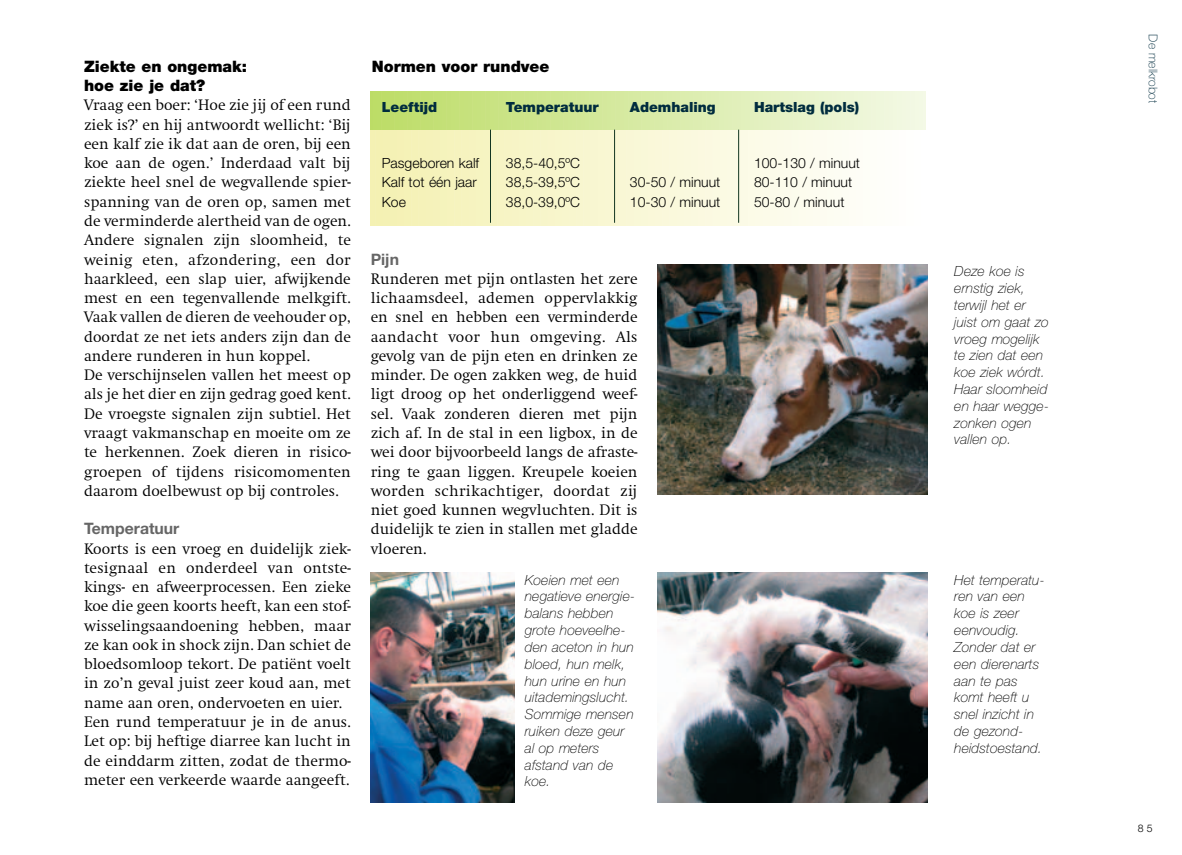
<style>
.page{position:relative;width:1182px;height:855px;background:#fff}
.page>*{position:absolute;margin:0;border:0;box-sizing:border-box;transform-origin:0 0}
.t1{font:300 15.75px/19.2px "Swift";color:#000}
.t2{font:900 15.75px/19.2px "Helvetica Neue";color:#000}
.t3{font:700 15.75px "Helvetica Neue";color:#666}
.t4{font:italic 100 14px/16.8px "Helvetica Neue";letter-spacing:.01em;color:#000}
.t5{font:300 14px "Helvetica Neue";color:#000}
.t6{font:900 14px "Helvetica Neue";color:#002c3e}
.t7{font:100 12.25px "Helvetica Neue";color:#002c3e}
.t8{font:300 10.5px "Helvetica Neue";color:#000}
</style>
<div class="page">
<img style="left:370px;top:91px;width:558px;height:712px">
<p class="t2" style="left:84px;top:58px;width:164px">Ziekte en ongemak: hoe zie je dat?</p>
<p class="t1" style="left:84px;top:97px;width:268px">Vraag een boer: ‘Hoe zie jij of een rund ziek is?’ en hij antwoordt wellicht: ‘Bij een kalf zie ik dat aan de oren, bij een koe aan de ogen.’ Inderdaad valt bij ziekte heel snel de wegvallende spier&shy;spanning van de oren op, samen met de verminderde alertheid van de ogen.<br>Andere signalen zijn sloomheid, te weinig eten, afzondering, een dor haarkleed, een slap uier, afwijkende mest en een tegenvallende melkgift.<br>Vaak vallen de dieren de veehouder op, doordat ze net iets anders zijn dan de andere runderen in hun koppel.<br>De verschijnselen vallen het meest op als je het dier en zijn gedrag goed kent.<br>De vroegste signalen zijn subtiel. Het vraagt vakmanschap en moeite om ze te herkennen. Zoek dieren in risico&shy;groepen of tijdens risicomomenten daarom doelbewust op bij controles.</p>
<p class="t3" style="left:84px;top:522px;width:97px">Temperatuur</p>
<p class="t1" style="left:84px;top:540px;width:268px">Koorts is een vroeg en duidelijk ziek&shy;tesignaal en onderdeel van ontste&shy;kings- en afweerprocessen. Een zieke koe die geen koorts heeft, kan een stof&shy;wisselingsaandoening hebben, maar ze kan ook in shock zijn. Dan schiet de bloedsomloop tekort. De patiënt voelt in zo’n geval juist zeer koud aan, met name aan oren, ondervoeten en uier.<br>Een rund temperatuur je in de anus.<br>Let op: bij heftige diarree kan lucht in de einddarm zitten, zodat de thermo&shy;meter een verkeerde waarde aangeeft.</p>
<p class="t2" style="left:372px;top:58px;width:179px">Normen voor rundvee</p>
<p class="t6" style="left:382px;top:102px;width:57px">Leeftijd</p>
<p class="t6" style="left:506px;top:102px;width:94px">Temperatuur</p>
<p class="t6" style="left:630px;top:102px;width:87px">Ademhaling</p>
<p class="t6" style="left:754px;top:102px;width:107px">Hartslag (pols)</p>
<p class="t5" style="left:382px;top:158px;width:99px">Pasgeboren kalf</p>
<p class="t5" style="left:506px;top:158px;width:76px">38,5-40,5ºC</p>
<p class="t5" style="left:754px;top:158px;width:108px">100-130 / minuut</p>
<p class="t5" style="left:382px;top:177px;width:97px">Kalf tot één jaar</p>
<p class="t5" style="left:506px;top:177px;width:76px">38,5-39,5ºC</p>
<p class="t5" style="left:630px;top:177px;width:92px">30-50 / minuut</p>
<p class="t5" style="left:754px;top:177px;width:100px">80-110 / minuut</p>
<p class="t5" style="left:382px;top:197px;width:26px">Koe</p>
<p class="t5" style="left:506px;top:197px;width:76px">38,0-39,0ºC</p>
<p class="t5" style="left:630px;top:197px;width:92px">10-30 / minuut</p>
<p class="t5" style="left:754px;top:197px;width:92px">50-80 / minuut</p>
<p class="t3" style="left:371px;top:253px;width:30px">Pijn</p>
<p class="t1" style="left:371px;top:270px;width:268px;text-align:justify">Runderen met pijn ontlasten het zere lichaamsdeel, ademen oppervlakkig en snel en hebben een verminderde aandacht voor hun omgeving. Als gevolg van de pijn eten en drinken ze minder. De ogen zakken weg, de huid ligt droog op het onderliggend weef&shy;sel. Vaak zonderen dieren met pijn zich af. In de stal in een ligbox, in de wei door bijvoorbeeld langs de afraste&shy;ring te gaan liggen. Kreupele koeien worden schrikachtiger, doordat zij niet goed kunnen wegvluchten. Dit is duidelijk te zien in stallen met gladde vloeren.</p>
<p class="t4" style="left:525px;top:572px;width:112px">Koeien met een negatieve energie&shy;balans hebben grote hoeveelhe&shy;den aceton in hun bloed, hun melk, hun urine en hun uitademingslucht.<br>Sommige mensen ruiken deze geur al op meters afstand van de koe.</p>
<p class="t4" style="left:954px;top:264px;width:96px">Deze koe is ernstig ziek, terwijl het er juist om gaat zo vroeg mogelijk te zien dat een koe ziek wórdt.<br>Haar sloomheid en haar wegge&shy;zonken ogen vallen op.</p>
<p class="t4" style="left:954px;top:572px;width:92px">Het temperatu&shy;ren van een koe is zeer eenvoudig.<br>Zonder dat er een dierenarts aan te pas komt heeft u snel inzicht in de gezond&shy;heidstoestand.</p>
<p class="t7" style="left:1157px;top:34px;width:70px;rotate:90deg">De melkrobot</p>
<p class="t8" style="left:1137px;top:823px;width:16px">8 5</p>
</div>
